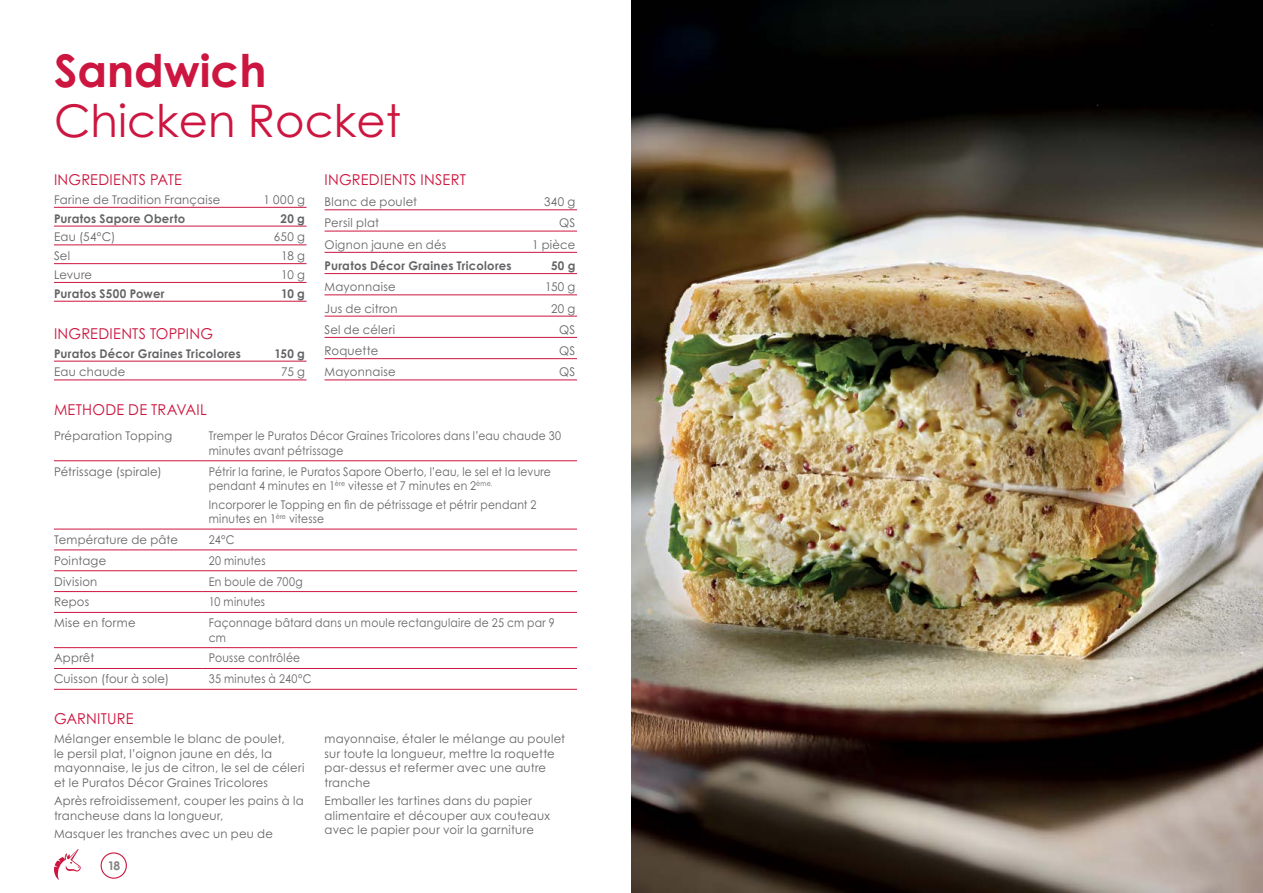
<style>
.page{position:relative;width:1263px;height:893px;background:#fff}
.page>*{position:absolute;margin:0;border:0;box-sizing:border-box;transform-origin:0 0}
.t1{font:45px "Century Gothic Pro";color:#cd163f}
.t2{font:700 45px "Century Gothic Pro";color:#cd163f}
.t3{font:15px "Century Gothic Pro";letter-spacing:.015em;color:#cd163f}
.t4{font:12px/14.4px "Century Gothic Pro";letter-spacing:.025em;color:#636466}
.t5{font:12px/14.4px "Century Gothic Pro";letter-spacing:.025em;color:#636466;scale:.9 1}
.t6{font:700 12px "Century Gothic Pro";letter-spacing:.02em;color:#636466}
</style>
<div class="page">
<img style="left:631px;top:0;width:632px;height:893px">
<hr style="left:54px;top:207px;width:252px;height:1px;background:#cd163f">
<hr style="left:54px;top:226px;width:252px;height:1px;background:#cd163f">
<hr style="left:54px;top:245px;width:252px;height:1px;background:#cd163f">
<hr style="left:54px;top:263px;width:252px;height:1px;background:#cd163f">
<hr style="left:54px;top:282px;width:252px;height:1px;background:#cd163f">
<hr style="left:54px;top:301px;width:252px;height:1px;background:#cd163f">
<hr style="left:54px;top:361px;width:252px;height:1px;background:#cd163f">
<hr style="left:54px;top:380px;width:252px;height:1px;background:#cd163f">
<hr style="left:324px;top:210px;width:253px;height:1px;background:#cd163f">
<hr style="left:324px;top:231px;width:253px;height:1px;background:#cd163f">
<hr style="left:324px;top:252px;width:253px;height:1px;background:#cd163f">
<hr style="left:324px;top:273px;width:253px;height:1px;background:#cd163f">
<hr style="left:324px;top:295px;width:253px;height:1px;background:#cd163f">
<hr style="left:324px;top:316px;width:253px;height:1px;background:#cd163f">
<hr style="left:324px;top:337px;width:253px;height:1px;background:#cd163f">
<hr style="left:324px;top:358px;width:253px;height:1px;background:#cd163f">
<hr style="left:324px;top:380px;width:253px;height:1px;background:#cd163f">
<hr style="left:54px;top:460px;width:149px;height:1px;background:#cd163f">
<hr style="left:203px;top:460px;width:374px;height:1px;background:#cd163f">
<hr style="left:54px;top:529px;width:149px;height:1px;background:#cd163f">
<hr style="left:203px;top:529px;width:374px;height:1px;background:#cd163f">
<hr style="left:54px;top:550px;width:149px;height:1px;background:#cd163f">
<hr style="left:203px;top:550px;width:374px;height:1px;background:#cd163f">
<hr style="left:54px;top:570px;width:149px;height:1px;background:#cd163f">
<hr style="left:203px;top:570px;width:374px;height:1px;background:#cd163f">
<hr style="left:54px;top:591px;width:149px;height:1px;background:#cd163f">
<hr style="left:203px;top:591px;width:374px;height:1px;background:#cd163f">
<hr style="left:54px;top:612px;width:149px;height:1px;background:#cd163f">
<hr style="left:203px;top:612px;width:374px;height:1px;background:#cd163f">
<hr style="left:54px;top:647px;width:149px;height:1px;background:#cd163f">
<hr style="left:203px;top:647px;width:374px;height:1px;background:#cd163f">
<hr style="left:54px;top:668px;width:149px;height:1px;background:#cd163f">
<hr style="left:203px;top:668px;width:374px;height:1px;background:#cd163f">
<hr style="left:54px;top:689px;width:149px;height:1px;background:#cd163f">
<hr style="left:203px;top:689px;width:374px;height:1px;background:#cd163f">
<div style="left:101px;top:852px;width:26px;height:27px;border:1px solid #cd163f;border-radius:50%"></div>
<svg style="left:54px;top:849px;width:27px;height:31px"></svg>
<h1 class="t2" style="left:54px;top:43px;width:214px">Sandwich</h1>
<h1 class="t1" style="left:54px;top:93px;width:348px">Chicken Rocket</h1>
<p class="t3" style="left:54px;top:170px;width:129px">INGREDIENTS PATE</p>
<p class="t4" style="left:54px;top:192px;width:168px">Farine de Tradition Française</p>
<p class="t4" style="left:263px;top:192px;width:43px">1 000 g</p>
<p class="t6" style="left:54px;top:211px;width:133px">Puratos Sapore Oberto</p>
<p class="t6" style="left:280px;top:211px;width:26px">20 g</p>
<p class="t4" style="left:54px;top:230px;width:63px">Eau (54°C)</p>
<p class="t4" style="left:274px;top:230px;width:33px">650 g</p>
<p class="t4" style="left:54px;top:248px;width:18px">Sel</p>
<p class="t4" style="left:281px;top:248px;width:25px">18 g</p>
<p class="t4" style="left:54px;top:267px;width:40px">Levure</p>
<p class="t4" style="left:281px;top:267px;width:25px">10 g</p>
<p class="t6" style="left:54px;top:286px;width:112px">Puratos S500 Power</p>
<p class="t6" style="left:281px;top:286px;width:25px">10 g</p>
<p class="t3" style="left:54px;top:324px;width:161px">INGREDIENTS TOPPING</p>
<p class="t6" style="left:54px;top:346px;width:189px">Puratos Décor Graines Tricolores</p>
<p class="t6" style="left:274px;top:346px;width:32px">150 g</p>
<p class="t4" style="left:54px;top:365px;width:73px">Eau chaude</p>
<p class="t4" style="left:281px;top:365px;width:25px">75 g</p>
<p class="t3" style="left:54px;top:400px;width:154px">METHODE DE TRAVAIL</p>
<p class="t3" style="left:324px;top:170px;width:143px">INGREDIENTS INSERT</p>
<p class="t4" style="left:324px;top:195px;width:94px">Blanc de poulet</p>
<p class="t4" style="left:544px;top:195px;width:33px">340 g</p>
<p class="t4" style="left:324px;top:216px;width:56px">Persil plat</p>
<p class="t4" style="left:559px;top:216px;width:18px">QS</p>
<p class="t4" style="left:324px;top:237px;width:123px">Oignon jaune en dés</p>
<p class="t4" style="left:532px;top:237px;width:45px">1 pièce</p>
<p class="t6" style="left:324px;top:258px;width:189px">Puratos Décor Graines Tricolores</p>
<p class="t6" style="left:551px;top:258px;width:26px">50 g</p>
<p class="t4" style="left:324px;top:280px;width:73px">Mayonnaise</p>
<p class="t4" style="left:545px;top:280px;width:32px">150 g</p>
<p class="t4" style="left:324px;top:301px;width:74px">Jus de citron</p>
<p class="t4" style="left:551px;top:301px;width:26px">20 g</p>
<p class="t4" style="left:324px;top:322px;width:72px">Sel de céleri</p>
<p class="t4" style="left:559px;top:322px;width:18px">QS</p>
<p class="t4" style="left:324px;top:343px;width:55px">Roquette</p>
<p class="t4" style="left:559px;top:343px;width:18px">QS</p>
<p class="t4" style="left:324px;top:365px;width:73px">Mayonnaise</p>
<p class="t4" style="left:559px;top:365px;width:18px">QS</p>
<p class="t4" style="left:54px;top:429px;width:120px">Préparation Topping</p>
<p class="t5" style="left:209px;top:429px;width:393px">Tremper le Puratos Décor Graines Tricolores dans l’eau chaude 30 minutes avant pétrissage</p>
<p class="t4" style="left:54px;top:464px;width:109px">Pétrissage (spirale)</p>
<p class="t5" style="left:209px;top:464px;width:382px">Pétrir la farine, le Puratos Sapore Oberto, l’eau, le sel et la levure pendant 4 minutes en 1<sup>ère</sup> vitesse et 7 minutes en 2<sup>ème.</sup></p>
<p class="t5" style="left:209px;top:497px;width:366px">Incorporer le Topping en fin de pétrissage et pétrir pendant 2 minutes en 1<sup>ère</sup> vitesse</p>
<p class="t4" style="left:54px;top:532px;width:126px">Température de pâte</p>
<p class="t5" style="left:209px;top:532px;width:30px">24°C</p>
<p class="t4" style="left:54px;top:553px;width:54px">Pointage</p>
<p class="t5" style="left:209px;top:553px;width:65px">20 minutes</p>
<p class="t4" style="left:54px;top:574px;width:45px">Division</p>
<p class="t5" style="left:209px;top:574px;width:106px">En boule de 700g</p>
<p class="t4" style="left:54px;top:595px;width:37px">Repos</p>
<p class="t5" style="left:209px;top:595px;width:64px">10 minutes</p>
<p class="t4" style="left:54px;top:616px;width:83px">Mise en forme</p>
<p class="t5" style="left:209px;top:616px;width:386px">Façonnage bâtard dans un moule rectangulaire de 25 cm par 9 cm</p>
<p class="t4" style="left:54px;top:651px;width:42px">Apprêt</p>
<p class="t5" style="left:209px;top:651px;width:103px">Pousse contrôlée</p>
<p class="t4" style="left:54px;top:672px;width:117px">Cuisson (four à sole)</p>
<p class="t5" style="left:209px;top:672px;width:116px">35 minutes à 240°C</p>
<p class="t3" style="left:54px;top:709px;width:81px">GARNITURE</p>
<p class="t4" style="left:54px;top:732px;width:252px">Mélanger ensemble le blanc de poulet,<br>le persil plat, l’oignon jaune en dés, la mayonnaise, le jus de citron, le sel de céleri et le Puratos Décor Graines Tricolores</p>
<p class="t4" style="left:54px;top:794px;width:251px">Après refroidissement, couper les pains à la trancheuse dans la longueur,</p>
<p class="t4" style="left:54px;top:827px;width:220px">Masquer les tranches avec un peu de</p>
<p class="t6" style="left:107px;top:858px;width:15px">18</p>
<p class="t4" style="left:324px;top:732px;width:242px">mayonnaise, étaler le mélange au poulet sur toute la longueur, mettre la roquette par-dessus et refermer avec une autre tranche</p>
<p class="t4" style="left:324px;top:794px;width:227px">Emballer les tartines dans du papier alimentaire et découper aux couteaux avec le papier pour voir la garniture</p>
</div>
